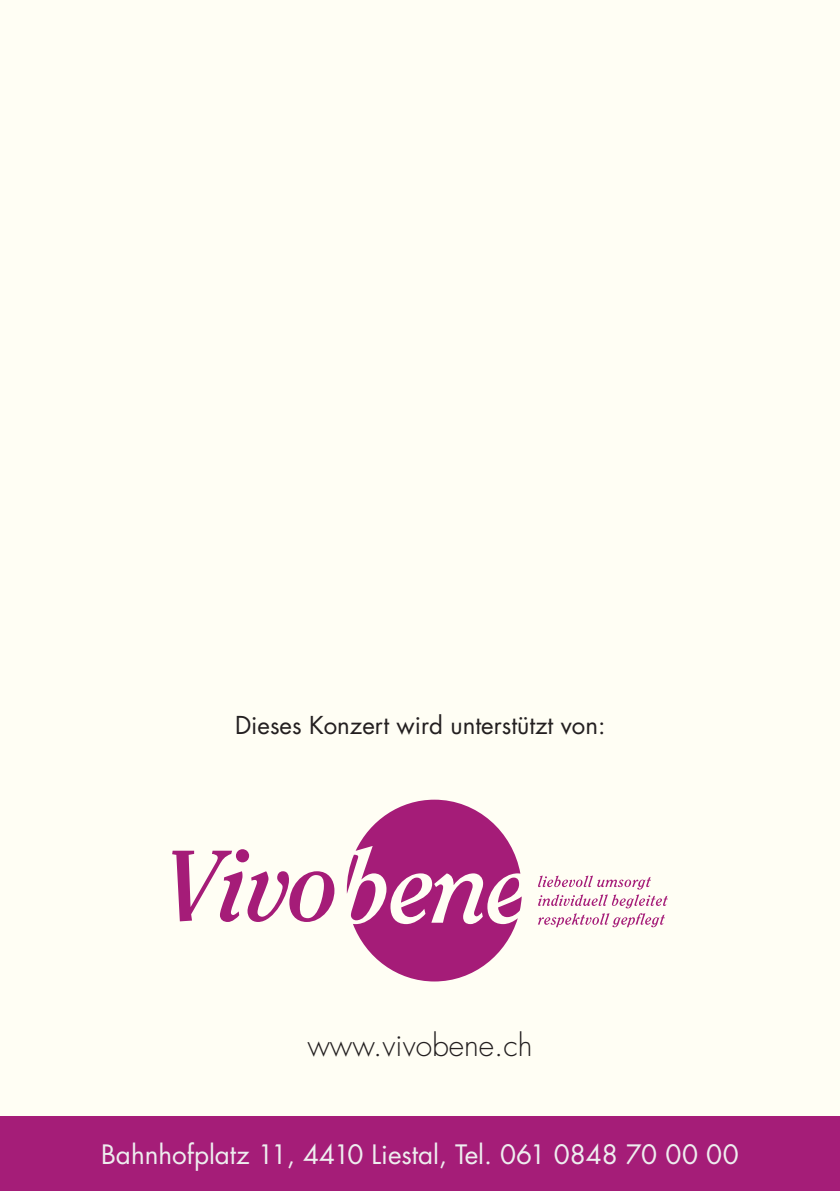
<style>
.page{position:relative;width:840px;height:1191px;background:#fff}
.page>*{position:absolute;margin:0;border:0;box-sizing:border-box;transform-origin:0 0}
.t1{font:300 30px "Futura LT";color:#231f20}
.t2{font:26px "Futura LT";color:#eeeeef}
.t3{font:24px "Futura LT";color:#231f20}
</style>
<div class="page">
<div style="left:0;top:0;width:839px;height:1191px;background:#fffef4"></div>
<svg style="left:172px;top:799px;width:495px;height:182px"></svg>
<div style="left:0;top:1116px;width:839px;height:75px;background:#a51d78"></div>
<p class="t3" style="left:235px;top:709px;width:372px">Dieses Konzert wird unterstützt von:</p>
<p class="t1" style="left:307px;top:1027px;width:227px">www.vivobene.ch</p>
<p class="t2" style="left:101px;top:1137px;width:638px">Bahnhofplatz 11, 4410 Liestal, Tel. 061 0848 70 00 00</p>
</div>
